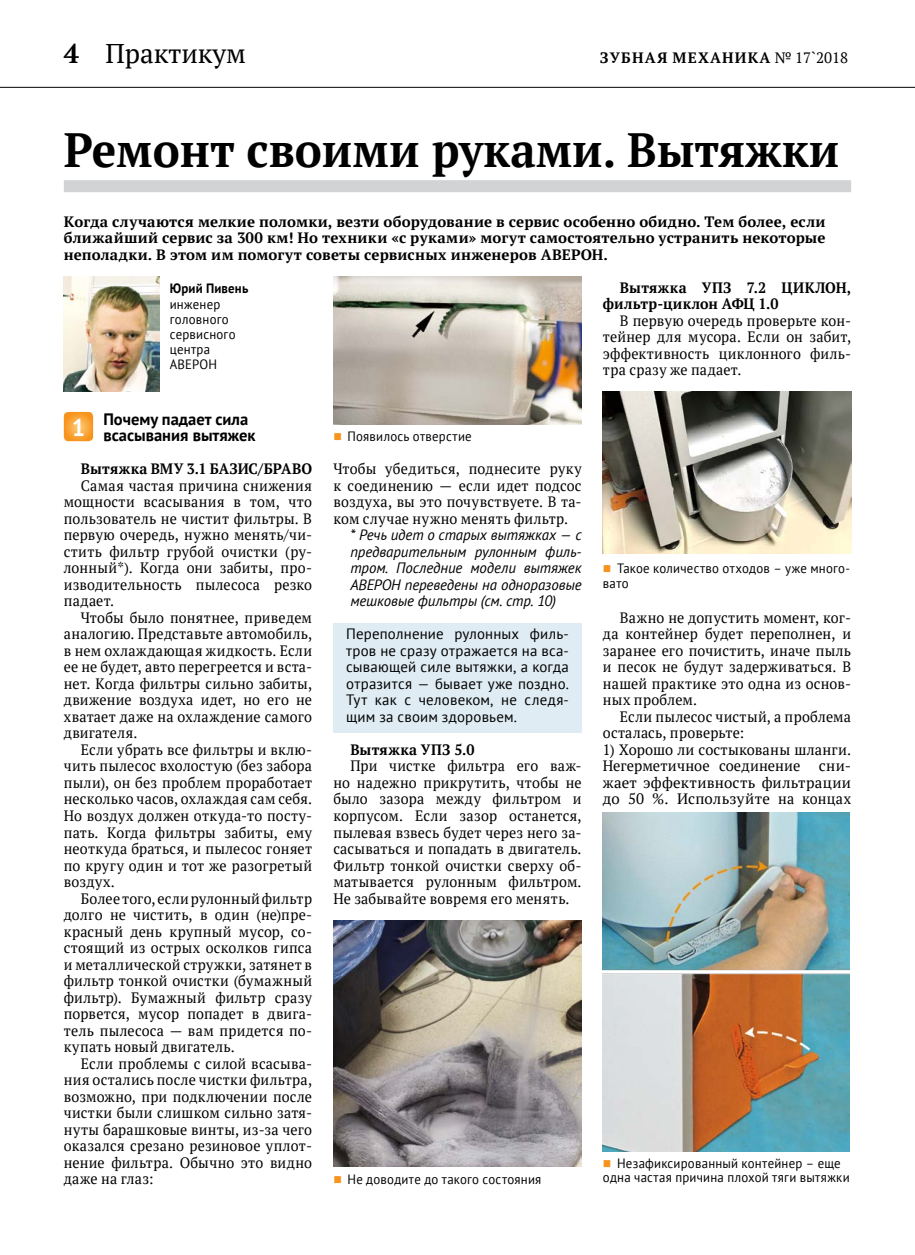
<style>
.page{position:relative;width:915px;height:1255px;background:#fff}
.page>*{position:absolute;margin:0;border:0;box-sizing:border-box;transform-origin:0 0}
.t1{font:700 48px "PT Serif";color:#000;scale:.95 1}
.t2{font:27px "PT Serif";color:#000}
.t3{font:700 24px "PT Sans";color:#fff;scale:.95 1}
.t4{font:700 16.5px/16.5px "PT Sans";color:#000}
.t5{font:15px/16.5px "PT Serif";letter-spacing:.02em;color:#000;text-align:justify;scale:.95 1}
.t6{font:700 15px/16.5px "PT Serif";letter-spacing:.02em;color:#000;text-align:justify}
.t7{font:15px/16.5px "PT Sans";letter-spacing:.015em;color:#000;text-align:justify}
.t8{font:italic 15px/16.5px "PT Sans";letter-spacing:-.005em;color:#000;text-align:justify}
.t9{font:700 15px/16.5px "PT Serif";letter-spacing:.02em;color:#000;scale:.95 1}
.t10{font:700 15px "PT Serif";letter-spacing:.08em;color:#000}
.t11{font:13.5px/15px "PT Sans";letter-spacing:.015em;color:#000;scale:.95 1}
.t12{font:700 13.5px "PT Sans";letter-spacing:.015em;color:#000;scale:.95 1}
.s1{font-weight:700}
.s2{font-weight:400}
</style>
<div class="page">
<hr style="left:0;top:87px;width:914px;height:1px;background:#000">
<div style="left:333px;top:623px;width:248px;height:109px;background:#dfecf3"></div>
<img style="left:64px;top:276px;width:95px;height:116px">
<div style="left:64px;top:180px;width:786px;height:12px;background:#d1d3d4"></div>
<svg style="left:64px;top:412px;width:29px;height:29px"></svg>
<img style="left:333px;top:276px;width:248px;height:149px">
<img style="left:602px;top:392px;width:248px;height:161px">
<img style="left:602px;top:812px;width:247px;height:339px">
<img style="left:333px;top:920px;width:248px;height:246px">
<h2 class="t2" style="left:64px;top:36px;width:184px"><span class="s1">4</span> Практикум</h2>
<p class="t10" style="left:599px;top:47px;width:250px">ЗУБНАЯ МЕХАНИКА <span class="s2">№ 17`2018</span></p>
<h1 class="t1" style="left:64px;top:118px;width:817px">Ремонт своими руками. Вытяжки</h1>
<p class="t6" style="left:64px;top:213px;width:763px">Когда случаются мелкие поломки, везти оборудование в сервис особенно обидно. Тем более, если ближайший сервис за 300 км! Но техники «с руками» могут самостоятельно устранить некоторые неполадки. В этом им помогут советы сервисных инженеров АВЕРОН.</p>
<p class="t12" style="left:170px;top:279px;width:84px">Юрий Пивень</p>
<p class="t11" style="left:170px;top:297px;width:71px">инженер головного сервисного центра<br>АВЕРОН</p>
<h3 class="t3" style="left:72px;top:411px;width:15px">1</h3>
<p class="t4" style="left:103px;top:410px;width:154px">Почему падает сила всасывания вытяжек</p>
<p class="t9" style="left:81px;top:460px;width:245px">Вытяжка ВМУ 3.1 БАЗИС/БРАВО</p>
<p class="t5" style="left:64px;top:477px;width:263px;text-indent:17px">Самая частая причина снижения мощности всасывания в том, что пользователь не чистит фильтры. В первую очередь, нужно менять/чи&shy;стить фильтр грубой очистки (ру&shy;лонный*). Когда они забиты, про&shy;изводительность пылесоса резко падает.</p>
<p class="t5" style="left:64px;top:609px;width:263px;text-indent:17px">Чтобы было понятнее, приведем аналогию. Представьте автомобиль, в нем охлаждающая жидкость. Если ее не будет, авто перегреется и вста&shy;нет. Когда фильтры сильно забиты, движение воздуха идет, но его не хватает даже на охлаждение самого двигателя.</p>
<p class="t5" style="left:64px;top:741px;width:263px;text-indent:17px">Если убрать все фильтры и вклю&shy;чить пылесос вхолостую (без забора пыли), он без проблем проработает несколько часов, охлаждая сам себя.<br>Но воздух должен откуда-то посту&shy;пать. Когда фильтры забиты, ему неоткуда браться, и пылесос гоняет по кругу один и тот же разогретый воздух.</p>
<p class="t5" style="left:64px;top:889px;width:263px;text-indent:17px">Более того, если рулонный фильтр долго не чистить, в один (не)пре&shy;красный день крупный мусор, со&shy;стоящий из острых осколков гипса и металлической стружки, затянет в фильтр тонкой очистки (бумажный фильтр). Бумажный фильтр сразу порвется, мусор попадет в двига&shy;тель пылесоса — вам придется по&shy;купать новый двигатель.</p>
<p class="t5" style="left:64px;top:1054px;width:263px;text-indent:17px">Если проблемы с силой всасыва&shy;ния остались после чистки фильтра, возможно, при подключении после чистки были слишком сильно затя&shy;нуты барашковые винты, из-за чего оказался срезано резиновое уплот&shy;нение фильтра. Обычно это видно даже на глаз:</p>
<p class="t9" style="left:602px;top:279px;width:263px;text-indent:17px">Вытяжка УПЗ 7.2 ЦИКЛОН, фильтр-циклон АФЦ 1.0</p>
<p class="t5" style="left:602px;top:312px;width:263px;text-indent:17px">В первую очередь проверьте кон&shy;тейнер для мусора. Если он забит, эффективность циклонного филь&shy;тра сразу же падает.</p>
<p class="t11" style="left:347px;top:429px;width:132px">Появилось отверстие</p>
<p class="t5" style="left:333px;top:460px;width:263px">Чтобы убедиться, поднесите руку к соединению — если идет подсос воздуха, вы это почувствуете. В та&shy;ком случае нужно менять фильтр.</p>
<p class="t8" style="left:350px;top:526px;width:233px">* Речь идет о старых вытяжках — с предварительным рулонным филь&shy;тром. Последние модели вытяжек АВЕРОН переведены на одноразовые мешковые фильтры (см. стр. 10)</p>
<p class="t7" style="left:346px;top:625px;width:224px">Переполнение рулонных филь&shy;тров не сразу отражается на вса&shy;сывающей силе вытяжки, а когда отразится — бывает уже поздно.<br>Тут как с человеком, не следя&shy;щим за своим здоровьем.</p>
<p class="t9" style="left:350px;top:741px;width:132px">Вытяжка УПЗ 5.0</p>
<p class="t5" style="left:333px;top:757px;width:263px;text-indent:17px">При чистке фильтра его важ&shy;но надежно прикрутить, чтобы не было зазора между фильтром и корпусом. Если зазор останется, пылевая взвесь будет через него за&shy;сасываться и попадать в двигатель.<br>Фильтр тонкой очистки сверху об&shy;матывается рулонным фильтром.<br>Не забывайте вовремя его менять.</p>
<p class="t11" style="left:602px;top:561px;width:261px;line-height:14.2px;text-indent:14px">Такое количество отходов – уже много&shy;вато</p>
<p class="t5" style="left:602px;top:609px;width:263px;text-indent:17px">Важно не допустить момент, ког&shy;да контейнер будет переполнен, и заранее его почистить, иначе пыль и песок не будут задерживаться. В нашей практике это одна из основ&shy;ных проблем.</p>
<p class="t5" style="left:602px;top:708px;width:263px;text-indent:17px">Если пылесос чистый, а проблема осталась, проверьте:</p>
<p class="t5" style="left:602px;top:741px;width:263px">1) Хорошо ли состыкованы шланги.<br>Негерметичное соединение сни&shy;жает эффективность фильтрации до 50 %. Используйте на концах</p>
<p class="t11" style="left:347px;top:1171px;width:205px">Не доводите до такого состояния</p>
<p class="t11" style="left:602px;top:1155px;width:261px;line-height:14.2px;text-align:center">Незафиксированный контейнер – еще одна частая причина плохой тяги вытяжки</p>
</div>
